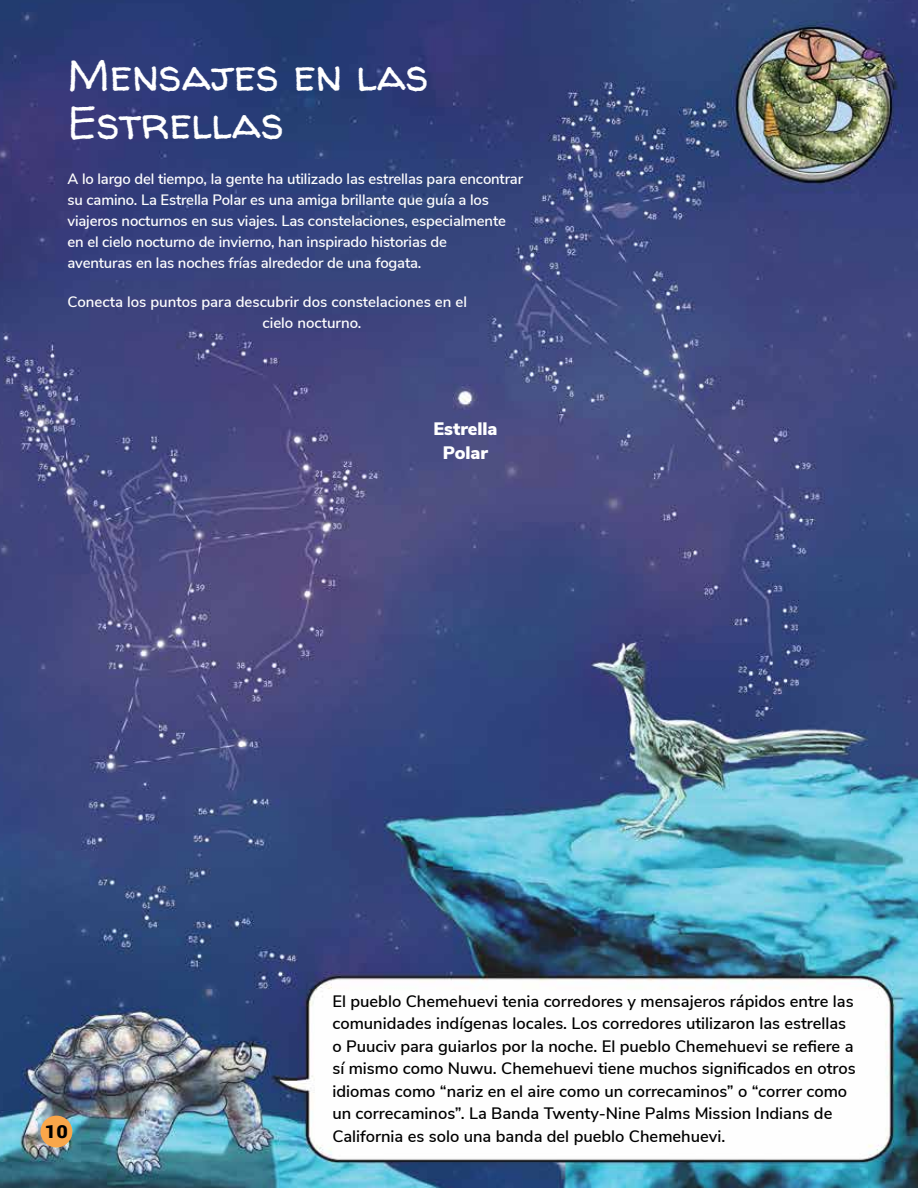
<style>
.page{position:relative;width:918px;height:1188px;background:#fff}
.page>*{position:absolute;margin:0;border:0;box-sizing:border-box;transform-origin:0 0}
.t1{font:45px/48px "Walter Turncoat";color:#fff}
.t2{font:900 18px/24px "Nunito Sans";color:#fff;text-align:center}
.t3{font:900 18px "Roboto";color:#000;scale:1.1 1}
.t4{font:600 16.5px/22.5px "Nunito Sans";color:#000}
.t5{font:600 15px/21px "Nunito Sans";letter-spacing:-.01em;color:#fff}
</style>
<div class="page">
<img style="left:0;top:0;width:918px;height:1188px">
<div style="left:40px;top:1116px;width:32px;height:32px;background:#faa74a;border-radius:50%"></div>
<h1 class="t1" style="left:68px;top:51px;width:363px">Mensajes en las<br>Estrellas</h1>
<p class="t5" style="left:68px;top:168px;width:457px">A lo largo del tiempo, la gente ha utilizado las estrellas para encontrar su camino. La Estrella Polar es una amiga brillante que guía a los viajeros nocturnos en sus viajes. Las constelaciones, especialmente en el cielo nocturno de invierno, han inspirado historias de<br>aventuras en las noches frías alrededor de una fogata.</p>
<p class="t5" style="left:262px;top:291px;width:206px;text-indent:-195px">Conecta los puntos para descubrir dos constelaciones en el cielo nocturno.</p>
<p class="t3" style="left:45px;top:1118px;width:22px">10</p>
<p class="t2" style="left:434px;top:416px;width:65px">Estrella<br>Polar</p>
<p class="t4" style="left:332px;top:989px;width:525px">El pueblo Chemehuevi tenia corredores y mensajeros rápidos entre las comunidades indígenas locales. Los corredores utilizaron las estrellas o Puuciv para guiarlos por la noche. El pueblo Chemehuevi se refiere a sí mismo como Nuwu. Chemehuevi tiene muchos significados en otros idiomas como “nariz en el aire como un correcaminos” o “correr como un correcaminos”. La Banda Twenty-Nine Palms Mission Indians de California es solo una banda del pueblo Chemehuevi.</p>
</div>
